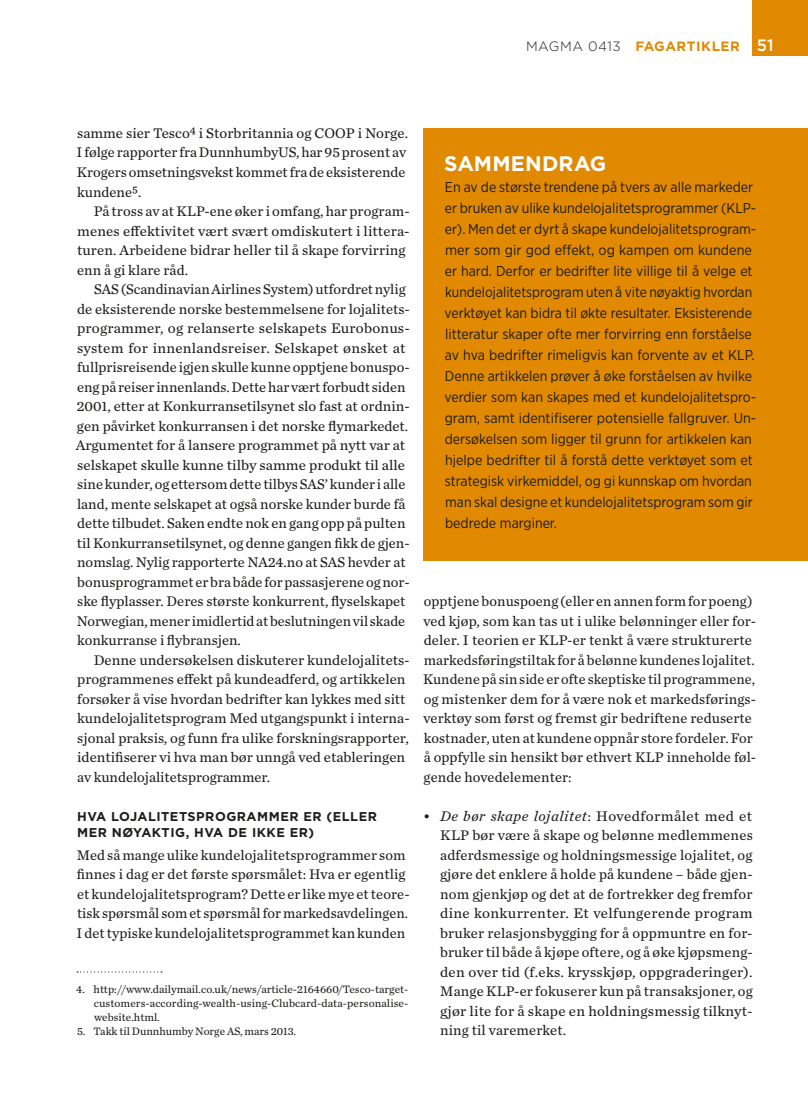
<style>
.page{position:relative;width:808px;height:1106px;background:#fff}
.page>*{position:absolute;margin:0;border:0;box-sizing:border-box;transform-origin:0 0}
.t1{font:700 21px "Gotham";letter-spacing:.01em;color:#fff}
.t2{font:14.55px/19.5px "Chronicle Text G2";color:#1d1d1b}
.t3{font:14.25px/21px "Gotham Narrow";color:#1d1d1b}
.t4{font:700 13.5px "Gotham";letter-spacing:.04em;color:#e18900}
.t5{font:700 12.75px/15.8px "Gotham";letter-spacing:.04em;color:#1d1d1b}
.t6{font:11.25px/14.2px "Chronicle Text G2";letter-spacing:.005em;color:#1d1d1b;text-align:justify}
.s1{font-weight:300;color:#1d1d1b}
.s2{font-weight:500;font-size:16.5px;color:#fff}
.s3{font-style:italic}
</style>
<div class="page">
<div style="left:753px;top:0;width:55px;height:55px;background:#e18900"></div>
<svg style="left:77px;top:971px;width:85px;height:1px"></svg>
<div style="left:423px;top:128px;width:385px;height:433px;background:#e18900"></div>
<p class="t4" style="left:526px;top:37px;width:249px"><span class="s1">MAGMA 0413</span> FAGARTIKLER <span class="s2">51</span></p>
<p class="t2" style="left:77px;top:123px;width:333px">samme sier Tesco4 i Storbritannia og COOP i Norge.<br>I følge rapporter fra DunnhumbyUS, har 95 prosent av Krogers omsetningsvekst kommet fra de eksisterende kundene5.</p>
<p class="t2" style="left:77px;top:201px;width:334px;text-indent:17px">På tross av at KLP-ene øker i omfang, har program&shy;menes effektivitet vært svært omdiskutert i littera&shy;turen. Arbeidene bidrar heller til å skape forvirring enn å gi klare råd.</p>
<p class="t2" style="left:76px;top:279px;width:336px;text-indent:18px">SAS (Scandinavian Airlines System) utfordret nylig de eksisterende norske bestemmelsene for lojalitets&shy;programmer, og relanserte selskapets Eurobonus&shy;system for innenlandsreiser. Selskapet ønsket at fullprisreisende igjen skulle kunne opptjene bonuspo&shy;eng på reiser innenlands. Dette har vært forbudt siden 2001, etter at Konkurransetilsynet slo fast at ordnin&shy;gen påvirket konkurransen i det norske flymarkedet.<br>Argumentet for å lansere programmet på nytt var at selskapet skulle kunne tilby samme produkt til alle sine kunder, og ettersom dette tilbys SAS’ kunder i alle land, mente selskapet at også norske kunder burde få dette tilbudet. Saken endte nok en gang opp på pulten til Konkurransetilsynet, og denne gangen fikk de gjen&shy;nomslag. Nylig rapporterte NA24.no at SAS hevder at bonusprogrammet er bra både for passasjerene og nor&shy;ske flyplasser. Deres største konkurrent, flyselskapet Norwegian, mener imidlertid at beslutningen vil skade konkurranse i flybransjen.</p>
<p class="t2" style="left:77px;top:649px;width:334px;text-indent:17px">Denne undersøkelsen diskuterer kundelojalitets&shy;programmenes effekt på kundeadferd, og artikkelen forsøker å vise hvordan bedrifter kan lykkes med sitt kundelojalitetsprogram Med utgangspunkt i interna&shy;sjonal praksis, og funn fra ulike forskningsrapporter, identifiserer vi hva man bør unngå ved etableringen av kundelojalitetsprogrammer.</p>
<p class="t5" style="left:77px;top:808px;width:301px">HVA LOJALITETSPROGRAMMER ER (ELLER<br>MER NØYAKTIG, HVA DE IKKE ER)</p>
<p class="t2" style="left:77px;top:844px;width:335px">Med så mange ulike kundelojalitetsprogrammer som finnes i dag er det første spørsmålet: Hva er egentlig et kundelojalitetsprogram? Dette er like mye et teore&shy;tisk spørsmål som et spørsmål for markedsavdelingen.<br>I det typiske kundelojalitetsprogrammet kan kunden</p>
<p class="t6" style="left:94px;top:981px;width:316px;text-indent:-18px">4. http://www.dailymail.co.uk/news/article-2164660/Tesco-target&shy;customers-according-wealth-using-Clubcard-data-personalise&shy;website.html.</p>
<p class="t6" style="left:77px;top:1023px;width:220px">5. Takk til Dunnhumby Norge AS, mars 2013.</p>
<h1 class="t1" style="left:444px;top:149px;width:164px">SAMMENDRAG</h1>
<p class="t3" style="left:444px;top:176px;width:313px">En av de største trendene på tvers av alle markeder er bruken av ulike kundelojalitetsprogrammer (KLP&shy;er). Men det er dyrt å skape kundelojalitetsprogram&shy;mer som gir god effekt, og kampen om kundene er hard. Derfor er bedrifter lite villige til å velge et kundelojalitetsprogram uten å vite nøyaktig hvordan verktøyet kan bidra til økte resultater. Eksisterende litteratur skaper ofte mer forvirring enn forståelse av hva bedrifter rimeligvis kan forvente av et KLP.<br>Denne artikkelen prøver å øke forståelsen av hvilke verdier som kan skapes med et kundelojalitetspro&shy;gram, samt identifiserer potensielle fallgruver. Un&shy;dersøkelsen som ligger til grunn for artikkelen kan hjelpe bedrifter til å forstå dette verktøyet som et strategisk virkemiddel, og gi kunnskap om hvordan man skal designe et kundelojalitetsprogram som gir bedrede marginer.</p>
<p class="t2" style="left:423px;top:591px;width:334px">opptjene bonuspoeng (eller en annen form for poeng) ved kjøp, som kan tas ut i ulike belønninger eller for&shy;deler. I teorien er KLP-er tenkt å være strukturerte markedsføringstiltak for å belønne kundenes lojalitet.<br>Kundene på sin side er ofte skeptiske til programmene, og mistenker dem for å være nok et markedsførings&shy;verktøy som først og fremst gir bedriftene reduserte kostnader, uten at kundene oppnår store fordeler. For å oppfylle sin hensikt bør ethvert KLP inneholde føl&shy;gende hovedelementer:</p>
<p class="t2" style="left:440px;top:805px;width:314px;text-align:justify;text-indent:-17px">• <span class="s3">De bør skape lojalitet</span>: Hovedformålet med et KLP bør være å skape og belønne medlemmenes adferdsmessige og holdningsmessige lojalitet, og gjøre det enklere å holde på kundene – både gjen&shy;nom gjenkjøp og det at de fortrekker deg fremfor dine konkurrenter. Et velfungerende program bruker relasjonsbygging for å oppmuntre en for&shy;bruker til både å kjøpe oftere, og å øke kjøpsmeng&shy;den over tid (f.eks. krysskjøp, oppgraderinger).<br>Mange KLP-er fokuserer kun på transaksjoner, og gjør lite for å skape en holdningsmessig tilknyt&shy;ning til varemerket.</p>
</div>
